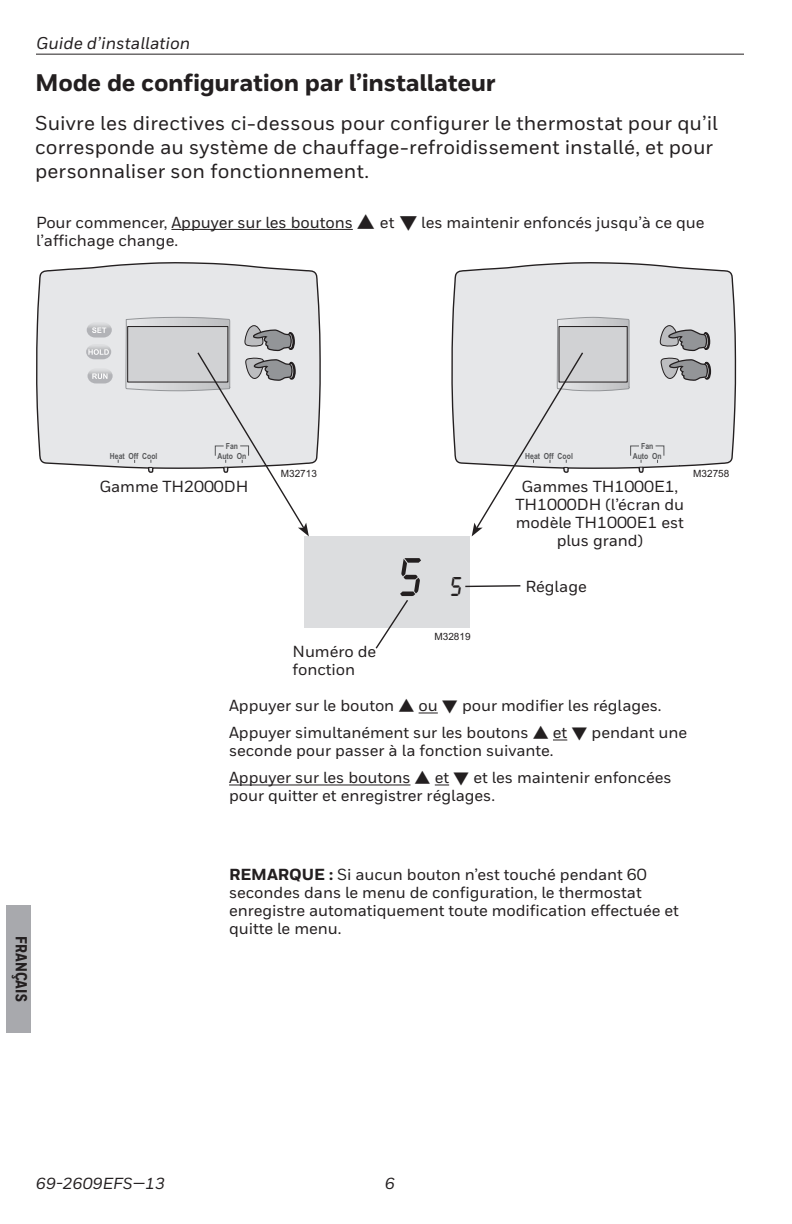
<style>
.page{position:relative;width:792px;height:1224px;background:#fff}
.page>*{position:absolute;margin:0;border:0;box-sizing:border-box;transform-origin:0 0}
.t1{font:57px "LCD Hwell";color:#231f20;scale:.9 1}
.Red_Bar_Header{font:800 24px "Honeywell Sans";letter-spacing:-.015em;color:#231f20}
.Text_Sans{font:500 20px/24px "Honeywell Sans";letter-spacing:.005em;color:#231f20}
.t2{font:italic 500 17px "Honeywell Sans";color:#231f20}
.Captions{font:500 16px/18px "Honeywell Sans";letter-spacing:-.005em;color:#231f20}
.t3{font:italic 500 16px "Honeywell Sans";color:#231f20}
.t4{font:800 16px "Honeywell Cond";color:#231f20}
.t5{font:10px "Arial";color:#231f20}
.t6{font:700 8.4px "Arial Narrow";color:#57585a}
.s1{font-size:28.6px}
.s2{font-weight:800}
</style>
<div class="page">
<div style="left:7px;top:905px;width:24px;height:128px;background:#a8a9ad"></div>
<hr style="left:36px;top:54px;width:708px;height:1px;background:#231f20">
<hr style="left:171px;top:229px;width:182px;height:1px;background:#231f20">
<svg style="left:419px;top:713px;width:19px;height:1px"></svg>
<svg style="left:553px;top:740px;width:14px;height:1px"></svg>
<hr style="left:229px;top:785px;width:182px;height:1px;background:#231f20">
<svg style="left:435px;top:785px;width:14px;height:1px"></svg>
<div style="left:304px;top:536px;width:166px;height:92px;background:#dcdddf"></div>
<svg style="left:375px;top:600px;width:33px;height:49px"></svg>
<svg style="left:465px;top:585px;width:56px;height:3px"></svg>
<svg style="left:36px;top:262px;width:285px;height:203px;background:#dfe0e2"></svg>
<svg style="left:451px;top:262px;width:286px;height:203px;background:#dfe0e2"></svg>
<svg style="left:58px;top:316px;width:251px;height:220px"></svg>
<svg style="left:472px;top:316px;width:240px;height:220px"></svg>
<p class="t2" style="left:36px;top:33px;width:156px">Guide d’installation</p>
<p class="Red_Bar_Header" style="left:35px;top:68px;width:462px">Mode de configuration par l’installateur</p>
<p class="Text_Sans" style="left:35px;top:111px;width:684px">Suivre les directives ci-dessous pour configurer le thermostat pour qu’il corresponde au système de chauffage-refroidissement installé, et pour personnaliser son fonctionnement.</p>
<p class="Captions" style="left:36px;top:214px;width:670px">Pour commencer, Appuyer sur les boutons ▲ et ▼ les maintenir enfoncés jusqu’à ce que l’affichage change.</p>
<p class="t4" style="left:31px;top:936px;width:67px;rotate:90deg">FRANÇAIS</p>
<p class="t6" style="left:226px;top:439px;width:14px">Fan</p>
<p class="t6" style="left:110px;top:450px;width:49px">Heat Off Cool</p>
<p class="t6" style="left:217px;top:450px;width:30px">Auto On</p>
<p class="t5" style="left:281px;top:467px;width:38px">M32713</p>
<p class="t6" style="left:641px;top:439px;width:14px">Fan</p>
<p class="t6" style="left:525px;top:450px;width:49px">Heat Off Cool</p>
<p class="t6" style="left:633px;top:450px;width:30px">Auto On</p>
<p class="Captions" style="left:99px;top:478px;width:151px">Gamme TH2000DH</p>
<p class="Captions" style="left:516px;top:478px;width:170px;text-align:center">Gammes TH1000E1,<br>TH1000DH (l’écran du modèle TH1000E1 est plus grand)</p>
<p class="Captions" style="left:293px;top:643px;width:85px">Numéro de fonction</p>
<p class="t1" style="left:396px;top:549px;width:74px">5 <span class="s1">5</span></p>
<p class="t5" style="left:434px;top:630px;width:38px">M32819</p>
<p class="Captions" style="left:525px;top:578px;width:63px">Réglage</p>
<p class="t5" style="left:693px;top:467px;width:38px">M32758</p>
<p class="Captions" style="left:229px;top:697px;width:434px">Appuyer sur le bouton ▲ ou ▼ pour modifier les réglages.</p>
<p class="Captions" style="left:229px;top:724px;width:460px">Appuyer simultanément sur les boutons ▲ et ▼ pendant une seconde pour passer à la fonction suivante.</p>
<p class="Captions" style="left:229px;top:769px;width:444px">Appuyer sur les boutons ▲ et ▼ et les maintenir enfoncées pour quitter et enregistrer réglages.</p>
<p class="Captions" style="left:229px;top:866px;width:451px"><span class="s2">REMARQUE :</span> Si aucun bouton n’est touché pendant 60 secondes dans le menu de configuration, le thermostat enregistre automatiquement toute modification effectuée et quitte le menu.</p>
<p class="t3" style="left:36px;top:1174px;width:131px">69-2609EFS—13</p>
<p class="t3" style="left:385px;top:1174px;width:11px">6</p>
</div>
